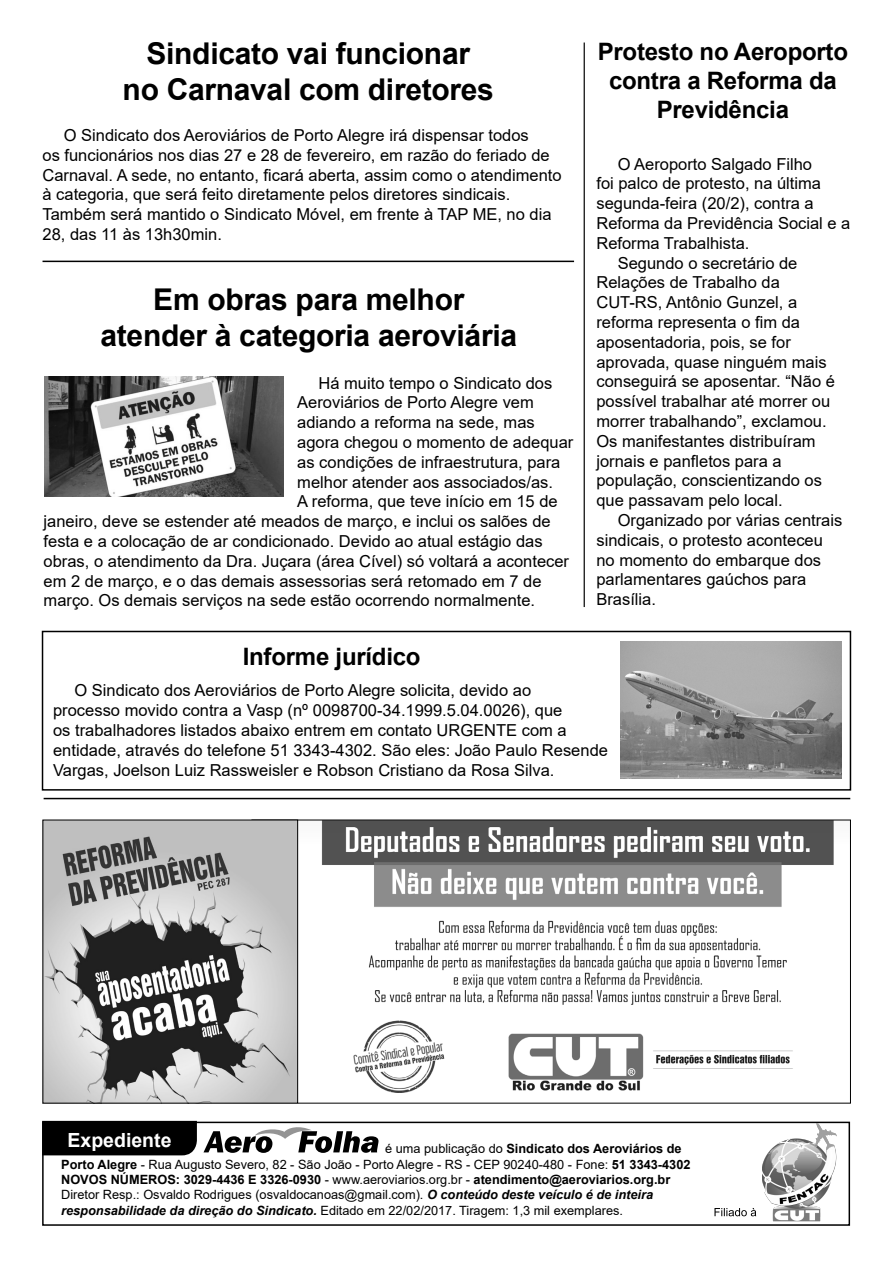
<style>
.page{position:relative;width:893px;height:1263px;background:#fff}
.page>*{position:absolute;margin:0;border:0;box-sizing:border-box;transform-origin:0 0}
.t1{font:700 30px "Arial";letter-spacing:-.01em;color:#000}
.t2{font:700 24px/28.8px "Arial";letter-spacing:-.01em;color:#000;text-align:center}
.t3{font:700 19.5px "Arial";color:#fff}
.t4{font:16.5px/19.8px "Arial";color:#000}
.t5{font:12.75px/15.3px "Arial";color:#000}
.s1{font-weight:700}
.s2{font-weight:700;font-style:italic}
</style>
<div class="page">
<div style="left:42px;top:1122px;width:808px;height:104px;border:2px solid #000"></div>
<svg style="left:714px;top:1208px;width:42px;height:8px"></svg>
<img style="left:762px;top:1123px;width:75px;height:99px">
<div style="left:42px;top:1121px;width:155px;height:34px;background:#000"></div>
<svg style="left:203px;top:1124px;width:175px;height:29px"></svg>
<hr style="left:43px;top:261px;width:531px;height:1px;background:#000">
<hr style="left:44px;top:798px;width:806px;height:1px;background:#000">
<img style="left:44px;top:377px;width:240px;height:119px">
<div style="left:42px;top:631px;width:809px;height:160px;border:2px solid #000"></div>
<img style="left:621px;top:641px;width:221px;height:138px">
<img style="left:298px;top:822px;width:536px;height:270px">
<img style="left:45px;top:822px;width:251px;height:279px">
<hr style="left:584px;top:43px;width:1px;height:564px;background:#000">
<p class="t1" style="left:147px;top:33px;width:325px">Sindicato vai funcionar</p>
<p class="t1" style="left:123px;top:69px;width:373px">no Carnaval com diretores</p>
<p class="t4" style="left:43px;top:125px;width:521px;text-indent:21px">O Sindicato dos Aeroviários de Porto Alegre irá dispensar todos<br>os funcionários nos dias 27 e 28 de fevereiro, em razão do feriado de Carnaval. A sede, no entanto, ficará aberta, assim como o atendimento à categoria, que será feito diretamente pelos diretores sindicais.<br>Também será mantido o Sindicato Móvel, em frente à TAP ME, no dia 28, das 11 às 13h30min.</p>
<p class="t1" style="left:153px;top:278px;width:313px">Em obras para melhor</p>
<p class="t1" style="left:101px;top:314px;width:418px">atender à categoria aeroviária</p>
<p class="t4" style="left:319px;top:373px;width:235px">Há muito tempo o Sindicato dos</p>
<p class="t4" style="left:297px;top:393px;width:238px">Aeroviários de Porto Alegre vem</p>
<p class="t4" style="left:297px;top:412px;width:239px">adiando a reforma na sede, mas</p>
<p class="t4" style="left:297px;top:432px;width:278px">agora chegou o momento de adequar</p>
<p class="t4" style="left:297px;top:452px;width:265px">as condições de infraestrutura, para</p>
<p class="t4" style="left:297px;top:472px;width:257px">melhor atender aos associados/as.</p>
<p class="t4" style="left:297px;top:492px;width:262px">A reforma, que teve início em 15 de</p>
<p class="t4" style="left:44px;top:511px;width:509px">janeiro, deve se estender até meados de março, e inclui os salões de</p>
<p class="t4" style="left:44px;top:531px;width:500px">festa e a colocação de ar condicionado. Devido ao atual estágio das</p>
<p class="t4" style="left:44px;top:551px;width:527px">obras, o atendimento da Dra. Juçara (área Cível) só voltará a acontecer</p>
<p class="t4" style="left:44px;top:571px;width:499px">em 2 de março, e o das demais assessorias será retomado em 7 de</p>
<p class="t4" style="left:44px;top:591px;width:493px">março. Os demais serviços na sede estão ocorrendo normalmente.</p>
<p class="t2" style="left:243px;top:643px;width:179px">Informe jurídico</p>
<p class="t2" style="left:598px;top:37px;width:252px">Protesto no Aeroporto contra a Reforma da<br>Previdência</p>
<p class="t4" style="left:596px;top:154px;width:256px;text-indent:21px">O Aeroporto Salgado Filho<br>foi palco de protesto, na última segunda-feira (20/2), contra a<br>Reforma da Previdência Social e a<br>Reforma Trabalhista.</p>
<p class="t4" style="left:596px;top:253px;width:240px;text-indent:21px">Segundo o secretário de<br>Relações de Trabalho da<br>CUT-RS, Antônio Gunzel, a reforma representa o fim da aposentadoria, pois, se for aprovada, quase ninguém mais conseguirá se aposentar. “Não é possível trabalhar até morrer ou morrer trabalhando”, exclamou.<br>Os manifestantes distribuíram jornais e panfletos para a população, conscientizando os que passavam pelo local.</p>
<p class="t4" style="left:596px;top:510px;width:247px;text-indent:21px">Organizado por várias centrais sindicais, o protesto aconteceu no momento do embarque dos parlamentares gaúchos para<br>Brasília.</p>
<p class="t4" style="left:53px;top:680px;width:556px;text-indent:21px">O Sindicato dos Aeroviários de Porto Alegre solicita, devido ao<br>processo movido contra a Vasp (nº 0098700-34.1999.5.04.0026), que<br>os trabalhadores listados abaixo entrem em contato URGENTE com a entidade, através do telefone 51 3343-4302. São eles: João Paulo Resende Vargas, Joelson Luiz Rassweisler e Robson Cristiano da Rosa Silva.</p>
<p class="t3" style="left:67px;top:1126px;width:106px">Expediente</p>
<p class="t5" style="left:61px;top:1141px;width:631px;text-indent:324px">é uma publicação do <span class="s1">Sindicato dos Aeroviários de<br>Porto Alegre</span> - Rua Augusto Severo, 82 - São João - Porto Alegre - RS - CEP 90240-480 - Fone: <span class="s1">51 3343-4302</span></p>
<p class="t5" style="left:61px;top:1172px;width:611px"><span class="s1">NOVOS NÚMEROS: 3029-4436 E 3326-0930</span> - www.aeroviarios.org.br - <span class="s1">atendimento@aeroviarios.org.br<br></span>Diretor Resp.: Osvaldo Rodrigues (osvaldocanoas@gmail.com). <span class="s2">O conteúdo deste veículo é de inteira responsabilidade da direção do Sindicato.</span> Editado em 22/02/2017. Tiragem: 1,3 mil exemplares.</p>
</div>
